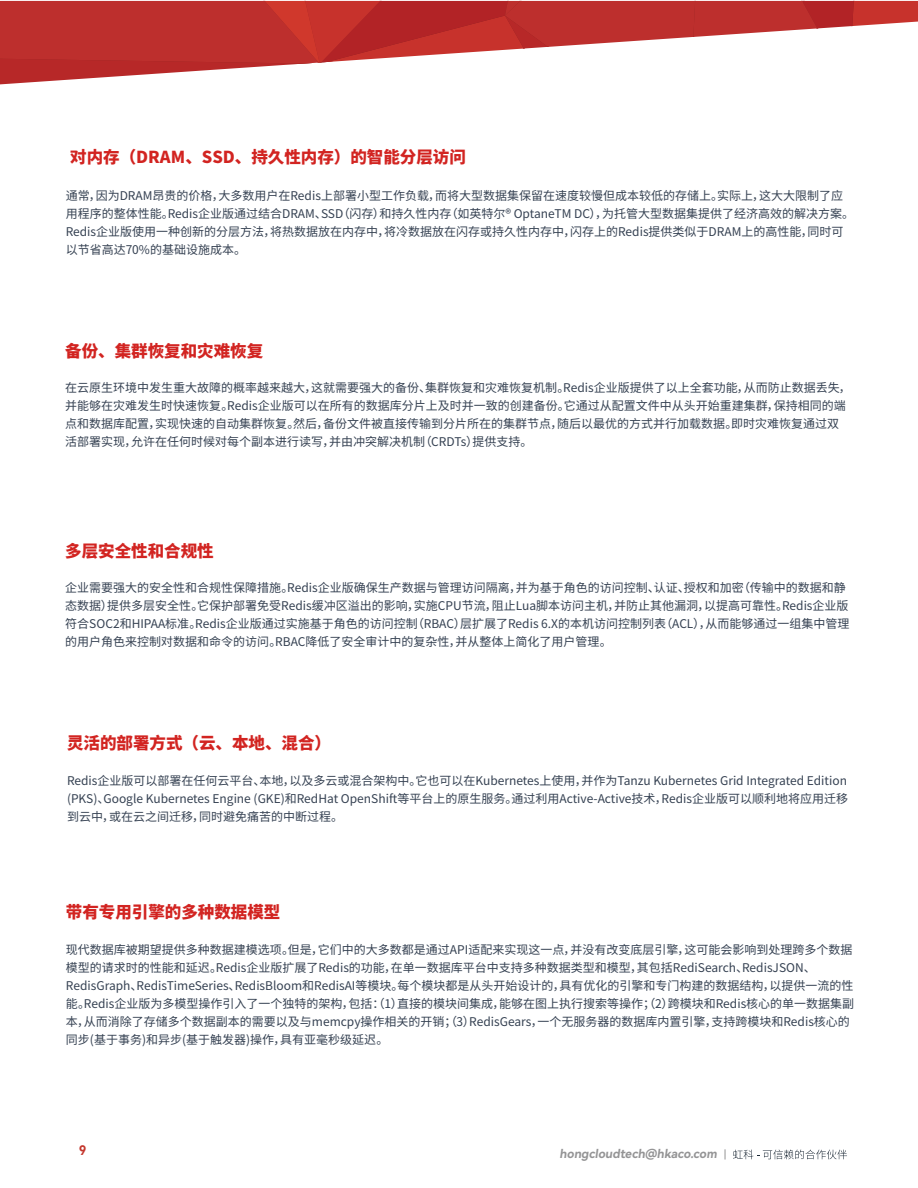
<style>
.page{position:relative;width:918px;height:1188px;background:#fff}
.page>*{position:absolute;margin:0;border:0;box-sizing:border-box;transform-origin:0 0}
.t1{font:800 16.5px "Source Han Sans CN";color:#d22421}
.t2{font:13.2px "Harmony OS Sans SC Bold";color:#c4372d;scale:.91 1}
.t3{font:12px/18px "Source Han Sans CN";color:#354152}
.t4{font:12px "Harmony OS Sans SC Bold";color:#949495}
</style>
<div class="page">
<svg style="left:0;top:1px;width:918px;height:83px"></svg>
<svg style="left:733px;top:1150px;width:114px;height:9px"></svg>
<h1 class="t1" style="left:70px;top:148px;width:397px">对内存（DRAM、SSD、持久性内存）的智能分层访问</h1>
<p class="t3" style="left:66px;top:187px;width:790px">通常，因为DRAM昂贵的价格，大多数用户在Redis上部署小型工作负载，而将大型数据集保留在速度较慢但成本较低的存储上。实际上，这大大限制了应用程序的整体性能。Redis企业版通过结合DRAM、SSD（闪存）和持久性内存（如英特尔® OptaneTM DC），为托管大型数据集提供了经济高效的解决方案。Redis企业版使用一种创新的分层方法，将热数据放在内存中，将冷数据放在闪存或持久性内存中，闪存上的Redis提供类似于DRAM上的高性能，同时可以节省高达70%的基础设施成本。</p>
<h1 class="t1" style="left:65px;top:342px;width:200px">备份、集群恢复和灾难恢复</h1>
<p class="t3" style="left:65px;top:379px;width:787px">在云原生环境中发生重大故障的概率越来越大，这就需要强大的备份、集群恢复和灾难恢复机制。Redis企业版提供了以上全套功能，从而防止数据丢失，并能够在灾难发生时快速恢复。Redis企业版可以在所有的数据库分片上及时并一致的创建备份。它通过从配置文件中从头开始重建集群，保持相同的端点和数据库配置，实现快速的自动集群恢复。然后，备份文件被直接传输到分片所在的集群节点，随后以最优的方式并行加载数据。即时灾难恢复通过双活部署实现，允许在任何时候对每个副本进行读写，并由冲突解决机制（CRDTs）提供支持。</p>
<h1 class="t1" style="left:65px;top:541px;width:150px">多层安全性和合规性</h1>
<p class="t3" style="left:65px;top:579px;width:786px">企业需要强大的安全性和合规性保障措施。Redis企业版确保生产数据与管理访问隔离，并为基于角色的访问控制、认证、授权和加密（传输中的数据和静态数据）提供多层安全性。它保护部署免受Redis缓冲区溢出的影响，实施CPU节流，阻止Lua脚本访问主机，并防止其他漏洞，以提高可靠性。Redis企业版符合SOC2和HIPAA标准。Redis企业版通过实施基于角色的访问控制（RBAC）层扩展了Redis 6.X的本机访问控制列表（ACL），从而能够通过一组集中管理的用户角色来控制对数据和命令的访问。RBAC降低了安全审计中的复杂性，并从整体上简化了用户管理。</p>
<h1 class="t1" style="left:67px;top:733px;width:266px">灵活的部署方式（云、本地、混合）</h1>
<p class="t3" style="left:67px;top:772px;width:783px;text-align:justify">Redis企业版可以部署在任何云平台、本地，以及多云或混合架构中。它也可以在Kubernetes上使用，并作为Tanzu Kubernetes Grid Integrated Edition (PKS)、Google Kubernetes Engine (GKE)和RedHat OpenShift等平台上的原生服务。通过利用Active-Active技术，Redis企业版可以顺利地将应用迁移到云中，或在云之间迁移，同时避免痛苦的中断过程。</p>
<h1 class="t1" style="left:66px;top:902px;width:216px">带有专用引擎的多种数据模型</h1>
<p class="t3" style="left:66px;top:941px;width:790px">现代数据库被期望提供多种数据建模选项。但是，它们中的大多数都是通过API适配来实现这一点，并没有改变底层引擎，这可能会影响到处理跨多个数据模型的请求时的性能和延迟。Redis企业版扩展了Redis的功能，在单一数据库平台中支持多种数据类型和模型，其包括RediSearch、RedisJSON、RedisGraph、RedisTimeSeries、RedisBloom和RedisAI等模块。每个模块都是从头开始设计的，具有优化的引擎和专门构建的数据结构，以提供一流的性能。Redis企业版为多模型操作引入了一个独特的架构，包括：（1）直接的模块间集成，能够在图上执行搜索等操作；（2）跨模块和Redis核心的单一数据集副本，从而消除了存储多个数据副本的需要以及与memcpy操作相关的开销；（3）RedisGears，一个无服务器的数据库内置引擎，支持跨模块和Redis核心的同步(基于事务)和异步(基于触发器)操作，具有亚毫秒级延迟。</p>
<p class="t2" style="left:79px;top:1141px;width:9px">9</p>
<p class="t4" style="left:560px;top:1146px;width:161px">hongcloudtech@hkaco.com</p>
</div>
